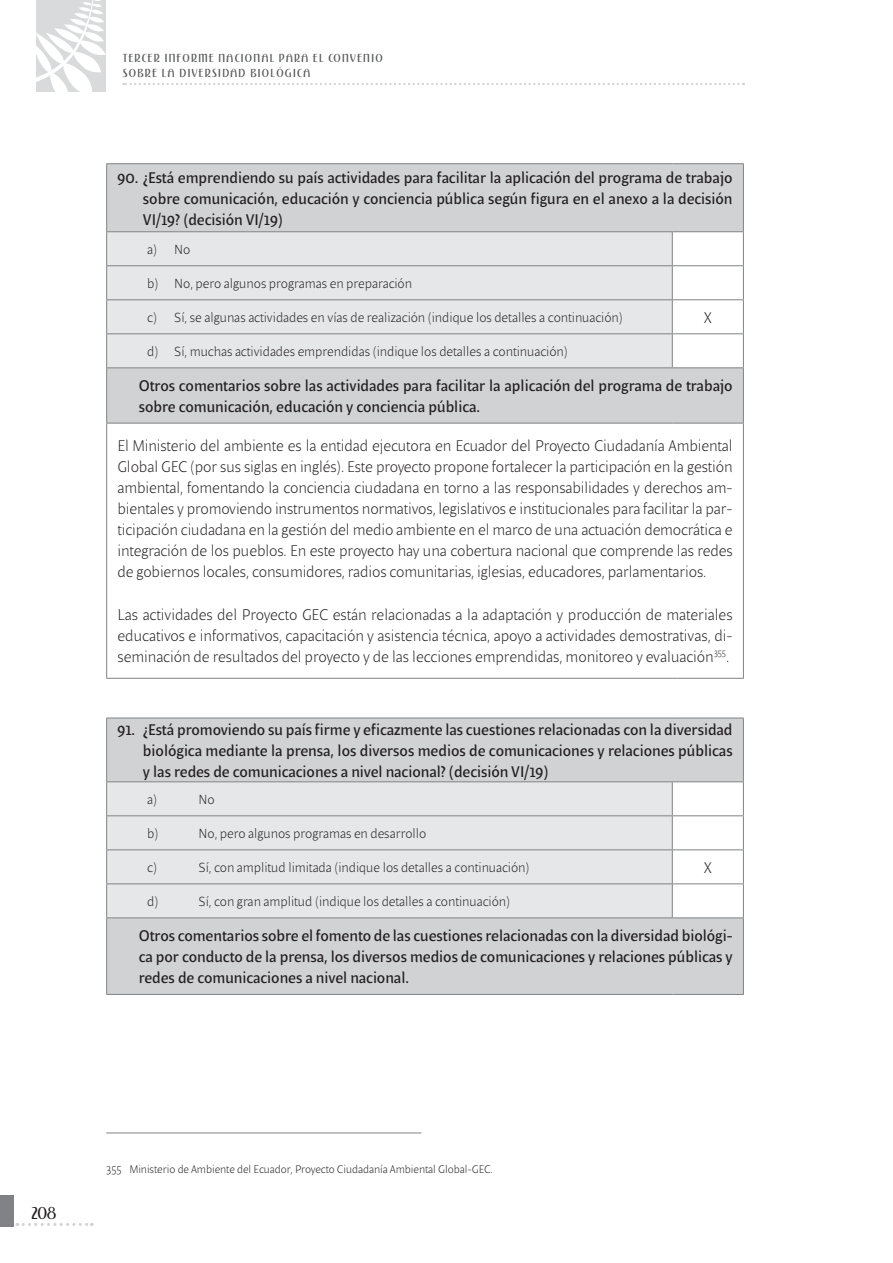
<style>
.page{position:relative;width:893px;height:1263px;background:#fff}
.page>*{position:absolute;margin:0;border:0;box-sizing:border-box;transform-origin:0 0}
.t1{font:300 18px "Saint Louis";color:#231f20}
.texto{font:300 15.75px/21px "Beret LT Std";letter-spacing:-.005em;color:#231f20;text-align:justify}
.numerito_2{font:15.75px/21px "Beret LT Std";color:#231f20;text-align:justify}
.numerito{font:15.75px/21px "Beret LT Std";color:#231f20}
.t2{font:300 13.5px "Beret LT Std";color:#231f20}
.t3{font:300 12.15px/15px "Saint Louis";letter-spacing:.1em;color:#57585a;scale:1.11 1}
.PIE{font:300 11.25px "Beret LT Std";color:#231f20}
</style>
<div class="page">
<div style="left:0;top:1195px;width:13px;height:32px;background:#808285"></div>
<svg style="left:17px;top:1223px;width:75px;height:3px"></svg>
<svg style="left:36px;top:0;width:70px;height:92px"></svg>
<svg style="left:123px;top:83px;width:621px;height:2px"></svg>
<svg style="left:107px;top:164px;width:636px;height:259px;background:#d5d6d7"></svg>
<div style="left:107px;top:232px;width:565px;height:135px;background:#e6e7e9"></div>
<hr style="left:106px;top:163px;width:566px;height:1px;background:#808285">
<hr style="left:106px;top:164px;width:1px;height:67px;background:#808285">
<hr style="left:672px;top:163px;width:72px;height:1px;background:#808285">
<hr style="left:743px;top:164px;width:1px;height:67px;background:#808285">
<hr style="left:106px;top:231px;width:566px;height:1px;background:#808285">
<hr style="left:106px;top:232px;width:1px;height:33px;background:#808285">
<hr style="left:672px;top:231px;width:72px;height:1px;background:#808285">
<hr style="left:672px;top:232px;width:1px;height:33px;background:#808285">
<hr style="left:743px;top:232px;width:1px;height:33px;background:#808285">
<hr style="left:106px;top:265px;width:566px;height:1px;background:#808285">
<hr style="left:106px;top:266px;width:1px;height:33px;background:#808285">
<hr style="left:672px;top:265px;width:72px;height:1px;background:#808285">
<hr style="left:672px;top:266px;width:1px;height:33px;background:#808285">
<hr style="left:743px;top:266px;width:1px;height:33px;background:#808285">
<hr style="left:106px;top:299px;width:566px;height:1px;background:#808285">
<hr style="left:106px;top:300px;width:1px;height:33px;background:#808285">
<hr style="left:672px;top:299px;width:72px;height:1px;background:#808285">
<hr style="left:672px;top:300px;width:1px;height:33px;background:#808285">
<hr style="left:743px;top:300px;width:1px;height:33px;background:#808285">
<hr style="left:106px;top:333px;width:566px;height:1px;background:#808285">
<hr style="left:106px;top:334px;width:1px;height:33px;background:#808285">
<hr style="left:672px;top:333px;width:72px;height:1px;background:#808285">
<hr style="left:672px;top:334px;width:1px;height:33px;background:#808285">
<hr style="left:743px;top:334px;width:1px;height:33px;background:#808285">
<hr style="left:106px;top:367px;width:566px;height:1px;background:#808285">
<hr style="left:106px;top:368px;width:1px;height:55px;background:#808285">
<hr style="left:672px;top:367px;width:72px;height:1px;background:#808285">
<hr style="left:743px;top:368px;width:1px;height:55px;background:#808285">
<hr style="left:106px;top:423px;width:566px;height:1px;background:#808285">
<hr style="left:106px;top:423px;width:1px;height:255px;background:#808285">
<hr style="left:672px;top:423px;width:72px;height:1px;background:#808285">
<hr style="left:743px;top:423px;width:1px;height:255px;background:#808285">
<hr style="left:106px;top:678px;width:566px;height:1px;background:#808285">
<hr style="left:672px;top:678px;width:72px;height:1px;background:#808285">
<svg style="left:107px;top:719px;width:636px;height:275px;background:#d4d5d7"></svg>
<div style="left:107px;top:782px;width:565px;height:135px;background:#e6e7e9"></div>
<hr style="left:106px;top:718px;width:566px;height:1px;background:#808285">
<hr style="left:106px;top:718px;width:1px;height:63px;background:#808285">
<hr style="left:672px;top:718px;width:72px;height:1px;background:#808285">
<hr style="left:743px;top:718px;width:1px;height:63px;background:#808285">
<hr style="left:106px;top:781px;width:566px;height:1px;background:#808285">
<hr style="left:106px;top:782px;width:1px;height:33px;background:#808285">
<hr style="left:672px;top:781px;width:72px;height:1px;background:#808285">
<hr style="left:672px;top:782px;width:1px;height:33px;background:#808285">
<hr style="left:743px;top:782px;width:1px;height:33px;background:#808285">
<hr style="left:106px;top:815px;width:566px;height:1px;background:#808285">
<hr style="left:106px;top:816px;width:1px;height:33px;background:#808285">
<hr style="left:672px;top:815px;width:72px;height:1px;background:#808285">
<hr style="left:672px;top:816px;width:1px;height:33px;background:#808285">
<hr style="left:743px;top:816px;width:1px;height:33px;background:#808285">
<hr style="left:106px;top:849px;width:566px;height:1px;background:#808285">
<hr style="left:106px;top:850px;width:1px;height:33px;background:#808285">
<hr style="left:672px;top:849px;width:72px;height:1px;background:#808285">
<hr style="left:672px;top:850px;width:1px;height:33px;background:#808285">
<hr style="left:743px;top:850px;width:1px;height:33px;background:#808285">
<hr style="left:106px;top:883px;width:566px;height:1px;background:#808285">
<hr style="left:106px;top:884px;width:1px;height:33px;background:#808285">
<hr style="left:672px;top:883px;width:72px;height:1px;background:#808285">
<hr style="left:672px;top:884px;width:1px;height:33px;background:#808285">
<hr style="left:743px;top:884px;width:1px;height:33px;background:#808285">
<hr style="left:106px;top:917px;width:566px;height:1px;background:#808285">
<hr style="left:106px;top:918px;width:1px;height:76px;background:#808285">
<hr style="left:672px;top:917px;width:72px;height:1px;background:#808285">
<hr style="left:743px;top:918px;width:1px;height:76px;background:#808285">
<hr style="left:106px;top:994px;width:566px;height:1px;background:#808285">
<hr style="left:672px;top:994px;width:72px;height:1px;background:#808285">
<hr style="left:106px;top:1132px;width:315px;height:1px;background:#808285">
<p class="t3" style="left:123px;top:50px;width:235px">TERCER INFORME NACIONAL PARA EL CONVENIO<br>SOBRE LA DIVERSIDAD BIOLÓGICA</p>
<p class="numerito_2" style="left:143px;top:166px;width:591px;text-indent:-26px">90. ¿Está emprendiendo su país actividades para facilitar la aplicación del programa de trabajo sobre comunicación, educación y conciencia pública según figura en el anexo a la decisión VI/19? (decisión VI/19)</p>
<p class="t2" style="left:147px;top:241px;width:45px">a) No</p>
<p class="t2" style="left:147px;top:275px;width:266px">b) No, pero algunos programas en preparación</p>
<p class="t2" style="left:147px;top:309px;width:477px">c) Sí, se algunas actividades en vías de realización (indique los detalles a continuación)</p>
<p class="texto" style="left:704px;top:306px;width:10px">X</p>
<p class="t2" style="left:147px;top:343px;width:422px">d) Sí, muchas actividades emprendidas (indique los detalles a continuación)</p>
<p class="numerito" style="left:139px;top:375px;width:595px">Otros comentarios sobre las actividades para facilitar la aplicación del programa de trabajo sobre comunicación, educación y conciencia pública.</p>
<p class="texto" style="left:117px;top:435px;width:617px">El Ministerio del ambiente es la entidad ejecutora en Ecuador del Proyecto Ciudadanía Ambiental Global GEC (por sus siglas en inglés). Este proyecto propone fortalecer la participación en la gestión ambiental, fomentando la conciencia ciudadana en torno a las responsabilidades y derechos am&shy;bientales y promoviendo instrumentos normativos, legislativos e institucionales para facilitar la par&shy;ticipación ciudadana en la gestión del medio ambiente en el marco de una actuación democrática e integración de los pueblos. En este proyecto hay una cobertura nacional que comprende las redes de gobiernos locales, consumidores, radios comunitarias, iglesias, educadores, parlamentarios.</p>
<p class="texto" style="left:117px;top:603px;width:617px">Las actividades del Proyecto GEC están relacionadas a la adaptación y producción de materiales educativos e informativos, capacitación y asistencia técnica, apoyo a actividades demostrativas, di&shy;seminación de resultados del proyecto y de las lecciones emprendidas, monitoreo y evaluación<sup>355</sup>.</p>
<p class="numerito_2" style="left:143px;top:718px;width:591px;text-indent:-26px">91. ¿Está promoviendo su país firme y eficazmente las cuestiones relacionadas con la diversidad biológica mediante la prensa, los diversos medios de comunicaciones y relaciones públicas y las redes de comunicaciones a nivel nacional? (decisión VI/19)</p>
<p class="t2" style="left:147px;top:791px;width:11px">a)</p>
<p class="t2" style="left:198px;top:791px;width:18px">No</p>
<p class="t2" style="left:147px;top:825px;width:13px">b)</p>
<p class="t2" style="left:198px;top:825px;width:229px">No, pero algunos programas en desarrollo</p>
<p class="t2" style="left:147px;top:859px;width:11px">c)</p>
<p class="t2" style="left:198px;top:859px;width:332px">Sí, con amplitud limitada (indique los detalles a continuación)</p>
<p class="texto" style="left:704px;top:856px;width:10px">X</p>
<p class="t2" style="left:147px;top:893px;width:13px">d)</p>
<p class="t2" style="left:198px;top:893px;width:313px">Sí, con gran amplitud (indique los detalles a continuación)</p>
<p class="numerito" style="left:139px;top:925px;width:595px;text-align:justify">Otros comentarios sobre el fomento de las cuestiones relacionadas con la diversidad biológi&shy;ca por conducto de la prensa, los diversos medios de comunicaciones y relaciones públicas y redes de comunicaciones a nivel nacional.</p>
<p class="t1" style="left:32px;top:1200px;width:26px">208</p>
<p class="PIE" style="left:106px;top:1162px;width:388px">355 Ministerio de Ambiente del Ecuador, Proyecto Ciudadanía Ambiental Global-GEC.</p>
</div>
